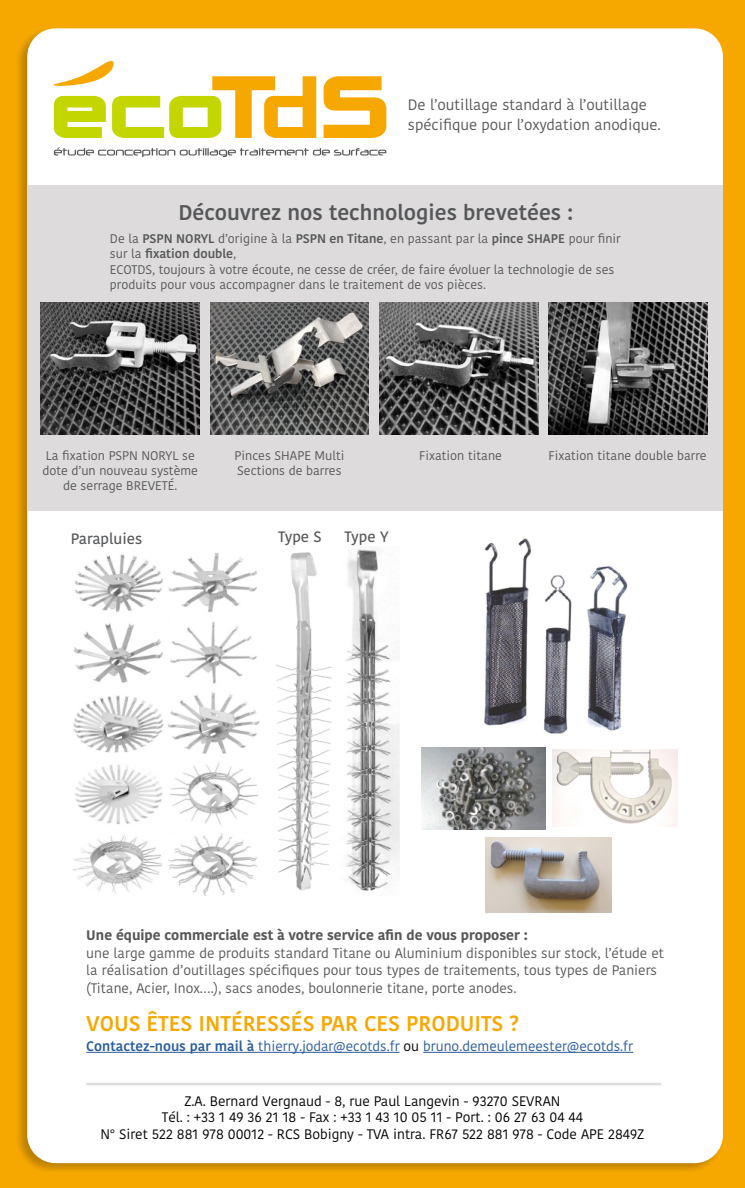
<style>
.page{position:relative;width:745px;height:1188px;background:#fff}
.page>*{position:absolute;margin:0;border:0;box-sizing:border-box;transform-origin:0 0}
.t1{font:600 21.25px "Kohinoor Bangla";color:#555759}
.t2{font:600 21.25px "Kohinoor Bangla";color:#f7a800}
.t3{font:15px/20px "Kohinoor Bangla";color:#555759}
.t4{font:500 15px "Kohinoor Bangla";color:#555759}
.t5{font:13.75px/17.5px "Kohinoor Bangla";color:#555759}
.t6{font:13.75px/16.5px "Kohinoor Bangla";color:#000;text-align:center}
.t7{font:13.75px "Kohinoor Bangla";color:#275b9b}
.t8{font:700 13.75px "Kohinoor Bangla";color:#555759}
.t9{font:12.5px/15px "Kohinoor Bangla";color:#555759}
.s1{font-weight:600}
.s2{color:#000}
</style>
<div class="page">
<div style="left:0;top:0;width:744px;height:1187px;background:#f7a800"></div>
<div style="left:15px;top:26px;width:709px;height:1148px;background:#000;opacity:.24"></div>
<div style="left:27px;top:28px;width:695px;height:1134px;background:#fff;border-radius:28px"></div>
<div style="left:27px;top:185px;width:695px;height:325px;background:#dedbdc"></div>
<svg style="left:323px;top:76px;width:63px;height:62px"></svg>
<svg style="left:54px;top:147px;width:332px;height:10px"></svg>
<svg style="left:53px;top:61px;width:263px;height:77px"></svg>
<hr style="left:86px;top:1082px;width:575px;height:2px;background:#dedbdc">
<img style="left:421px;top:747px;width:124px;height:81px">
<img style="left:552px;top:749px;width:124px;height:77px">
<img style="left:73px;top:552px;width:186px;height:343px">
<img style="left:276px;top:552px;width:56px;height:339px">
<img style="left:346px;top:547px;width:53px;height:344px">
<img style="left:484px;top:538px;width:143px;height:196px">
<img style="left:548px;top:302px;width:158px;height:132px">
<img style="left:41px;top:302px;width:158px;height:132px">
<img style="left:210px;top:302px;width:159px;height:132px">
<img style="left:379px;top:302px;width:159px;height:132px">
<hr style="left:86px;top:1051px;width:313px;height:1px;background:#275b9b">
<hr style="left:423px;top:1051px;width:209px;height:1px;background:#275b9b">
<img style="left:485px;top:837px;width:125px;height:75px">
<p class="t3" style="left:407px;top:95px;width:254px">De l’outillage standard à l’outillage spécifique pour l’oxydation anodique.</p>
<h1 class="t1" style="left:178px;top:194px;width:396px">Découvrez nos technologies brevetées :</h1>
<p class="t9" style="left:110px;top:231px;width:512px">De la <span class="s1">PSPN NORYL</span> d’origine à la <span class="s1">PSPN en Titane</span>, en passant par la <span class="s1">pince SHAPE</span> pour finir sur la <span class="s1">fixation double</span>,<br>ECOTDS, toujours à votre écoute, ne cesse de créer, de faire évoluer la technologie de ses produits pour vous accompagner dans le traitement de vos pièces.</p>
<p class="t9" style="left:42px;top:447px;width:157px;text-align:center">La fixation PSPN NORYL se dote d’un nouveau système de serrage BREVETÉ.</p>
<p class="t9" style="left:234px;top:447px;width:111px">Pinces SHAPE Multi<br>Sections de barres</p>
<p class="t9" style="left:419px;top:447px;width:84px">Fixation titane</p>
<p class="t9" style="left:548px;top:447px;width:159px">Fixation titane double barre</p>
<p class="t4" style="left:71px;top:526px;width:73px">Parapluies</p>
<p class="t4" style="left:278px;top:524px;width:45px">Type S</p>
<p class="t4" style="left:344px;top:524px;width:45px">Type Y</p>
<p class="t8" style="left:86px;top:923px;width:442px">Une équipe commerciale est à votre service afin de vous proposer :</p>
<p class="t5" style="left:86px;top:943px;width:579px">une large gamme de produits standard Titane ou Aluminium disponibles sur stock, l’étude et la réalisation d’outillages spécifiques pour tous types de traitements, tous types de Paniers (Titane, Acier, Inox….), sacs anodes, boulonnerie titane, porte anodes.</p>
<h1 class="t2" style="left:86px;top:1005px;width:434px">VOUS ÊTES INTÉRESSÉS PAR CES PRODUITS ?</h1>
<p class="t7" style="left:86px;top:1035px;width:548px"><span class="s1">Contactez-nous par mail à</span> thierry.jodar@ecotds.fr <span class="s2">ou</span> bruno.demeulemeester@ecotds.fr</p>
<p class="t6" style="left:100px;top:1092px;width:545px">Z.A. Bernard Vergnaud - 8, rue Paul Langevin - 93270 SEVRAN<br>Tél. : +33 1 49 36 21 18 - Fax : +33 1 43 10 05 11 - Port. : 06 27 63 04 44<br>N° Siret 522 881 978 00012 - RCS Bobigny - TVA intra. FR67 522 881 978 - Code APE 2849Z</p>
</div>
